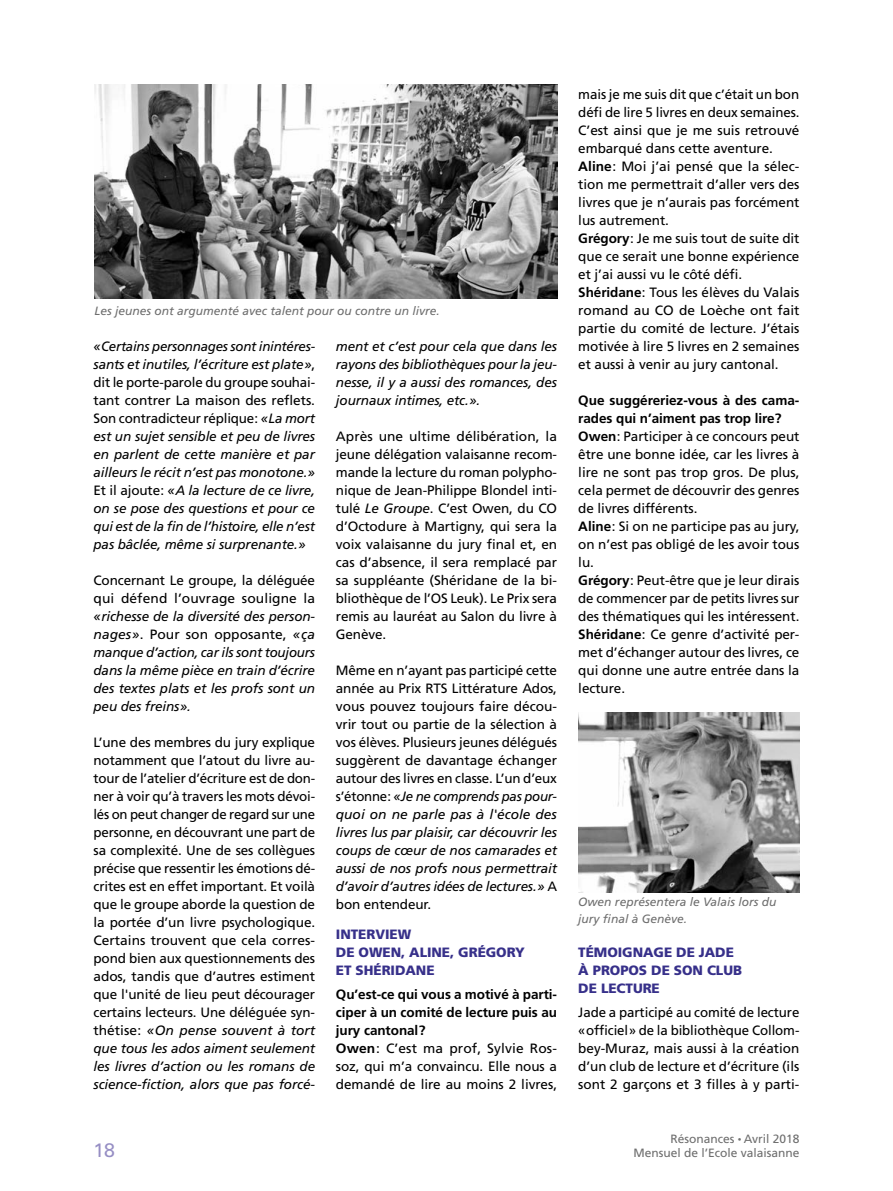
<style>
.page{position:relative;width:893px;height:1191px;background:#fff}
.page>*{position:absolute;margin:0;border:0;box-sizing:border-box;transform-origin:0 0}
.t1{font:19.5px "Univers LT Std";color:#968ec4}
.t2{font:13.5px/18px "Frutiger";letter-spacing:-.005em;color:#000}
.t3{font:italic 13.5px/18px "Frutiger";letter-spacing:-.01em;color:#000;text-align:justify}
.t4{font:900 13.5px/18px "Frutiger";letter-spacing:-.005em;color:#37308a}
.t5{font:italic 12px/16.5px "Frutiger";color:#6e6e6e}
.t6{font:12px "Frutiger";color:#6e6e6e}
.s1{font-style:normal}
.s2{font-style:italic}
.s3{font-weight:700}
.s4{font-size:7.5px}
</style>
<div class="page">
<img style="left:578px;top:712px;width:221px;height:181px">
<img style="left:94px;top:84px;width:463px;height:214px">
<p class="t5" style="left:94px;top:303px;width:347px">Les jeunes ont argumenté avec talent pour ou contre un livre.</p>
<p class="t3" style="left:94px;top:337px;width:223px">«Certains personnages sont inintéres&shy;sants et inutiles, l’écriture est plate»<span class="s1">, dit le porte-parole du groupe souhai&shy;tant contrer La maison des reflets.<br>Son contradicteur réplique:</span> «La mort est un sujet sensible et peu de livres en parlent de cette manière et par ailleurs le récit n’est pas monotone.» <span class="s1">Et il ajoute:</span> «A la lecture de ce livre, on se pose des questions et pour ce qui est de la fin de l’histoire, elle n’est pas bâclée, même si surprenante.»</p>
<p class="t2" style="left:94px;top:571px;width:223px">Concernant Le groupe, la déléguée qui défend l’ouvrage souligne la</p>
<p class="t3" style="left:94px;top:607px;width:223px">«richesse de la diversité des person&shy;nages»<span class="s1">. Pour son opposante,</span> «ça manque d’action, car ils sont toujours dans la même pièce en train d’écrire des textes plats et les profs sont un peu des freins».</p>
<p class="t2" style="left:94px;top:733px;width:223px;text-align:justify">L’une des membres du jury explique notamment que l’atout du livre au&shy;tour de l’atelier d’écriture est de don&shy;ner à voir qu’à travers les mots dévoi&shy;lés on peut changer de regard sur une personne, en découvrant une part de sa complexité. Une de ses collègues précise que ressentir les émotions dé&shy;crites est en effet important. Et voilà que le groupe aborde la question de la portée d’un livre psychologique.<br>Certains trouvent que cela corres&shy;pond bien aux questionnements des ados, tandis que d’autres estiment que l'unité de lieu peut décourager certains lecteurs. Une déléguée syn&shy;thétise: <span class="s2">«On pense souvent à tort que tous les ados aiment seulement les livres d’action ou les romans de science-fiction, alors que pas forcé-</span></p>
<p class="t3" style="left:336px;top:337px;width:223px">ment et c’est pour cela que dans les rayons des bibliothèques pour la jeu&shy;nesse, il y a aussi des romances, des journaux intimes, etc.».</p>
<p class="t2" style="left:336px;top:427px;width:223px;text-align:justify">Après une ultime délibération, la jeune délégation valaisanne recom&shy;mande la lecture du roman polypho&shy;nique de Jean-Philippe Blondel inti&shy;tulé <span class="s2">Le Groupe</span>. C’est Owen, du CO d’Octodure à Martigny, qui sera la voix valaisanne du jury final et, en cas d’absence, il sera remplacé par sa suppléante (Shéridane de la bi&shy;bliothèque de l’OS Leuk). Le Prix sera remis au lauréat au Salon du livre à Genève.</p>
<p class="t2" style="left:336px;top:661px;width:223px;text-align:justify">Même en n’ayant pas participé cette année au Prix RTS Littérature Ados, vous pouvez toujours faire décou&shy;vrir tout ou partie de la sélection à vos élèves. Plusieurs jeunes délégués suggèrent de davantage échanger autour des livres en classe. L’un d’eux s’étonne: <span class="s2">«Je ne comprends pas pour&shy;quoi on ne parle pas à l'école des livres lus par plaisir, car découvrir les coups de cœur de nos camarades et aussi de nos profs nous permettrait d’avoir d’autres idées de lectures.»</span> A bon entendeur.</p>
<p class="t4" style="left:336px;top:925px;width:190px">INTERVIEW<br>DE OWEN, ALINE, GRÉGORY<br>ET SHÉRIDANE</p>
<p class="t2" style="left:336px;top:985px;width:223px"><span class="s3">Qu’est-ce qui vous a motivé à parti&shy;ciper à un comité de lecture puis au jury cantonal?<br>Owen</span>: C’est ma prof, Sylvie Ros&shy;soz, qui m’a convaincu. Elle nous a demandé de lire au moins 2 livres,</p>
<p class="t2" style="left:578px;top:85px;width:223px">mais je me suis dit que c’était un bon défi de lire 5 livres en deux semaines.<br>C’est ainsi que je me suis retrouvé embarqué dans cette aventure.<br><span class="s3">Aline</span>: Moi j’ai pensé que la sélec&shy;tion me permettrait d’aller vers des livres que je n’aurais pas forcément lus autrement.<br><span class="s3">Grégory</span>: Je me suis tout de suite dit que ce serait une bonne expérience et j’ai aussi vu le côté défi.<br><span class="s3">Shéridane</span>: Tous les élèves du Valais romand au CO de Loèche ont fait partie du comité de lecture. J’étais motivée à lire 5 livres en 2 semaines et aussi à venir au jury cantonal.</p>
<p class="t2" style="left:578px;top:391px;width:223px"><span class="s3">Que suggéreriez-vous à des cama&shy;rades qui n’aiment pas trop lire?<br>Owen</span>: Participer à ce concours peut être une bonne idée, car les livres à lire ne sont pas trop gros. De plus, cela permet de découvrir des genres de livres différents.<br><span class="s3">Aline</span>: Si on ne participe pas au jury, on n’est pas obligé de les avoir tous lu.<br><span class="s3">Grégory</span>: Peut-être que je leur dirais de commencer par de petits livres sur des thématiques qui les intéressent.<br><span class="s3">Shéridane</span>: Ce genre d’activité per&shy;met d’échanger autour des livres, ce qui donne une autre entrée dans la lecture.</p>
<p class="t5" style="left:578px;top:893px;width:200px">Owen représentera le Valais lors du jury final à Genève.</p>
<p class="t4" style="left:578px;top:943px;width:165px">TÉMOIGNAGE DE JADE<br>À PROPOS DE SON CLUB<br>DE LECTURE</p>
<p class="t2" style="left:578px;top:1003px;width:223px;text-align:justify">Jade a participé au comité de lecture «officiel» de la bibliothèque Collom&shy;bey-Muraz, mais aussi à la création d’un club de lecture et d’écriture (ils sont 2 garçons et 3 filles à y parti-</p>
<p class="t6" style="left:670px;top:1131px;width:130px">Résonances <span class="s4">•</span> Avril 2018</p>
<h1 class="t1" style="left:94px;top:1138px;width:23px">18</h1>
<p class="t6" style="left:633px;top:1145px;width:168px">Mensuel de l’Ecole valaisanne</p>
</div>
